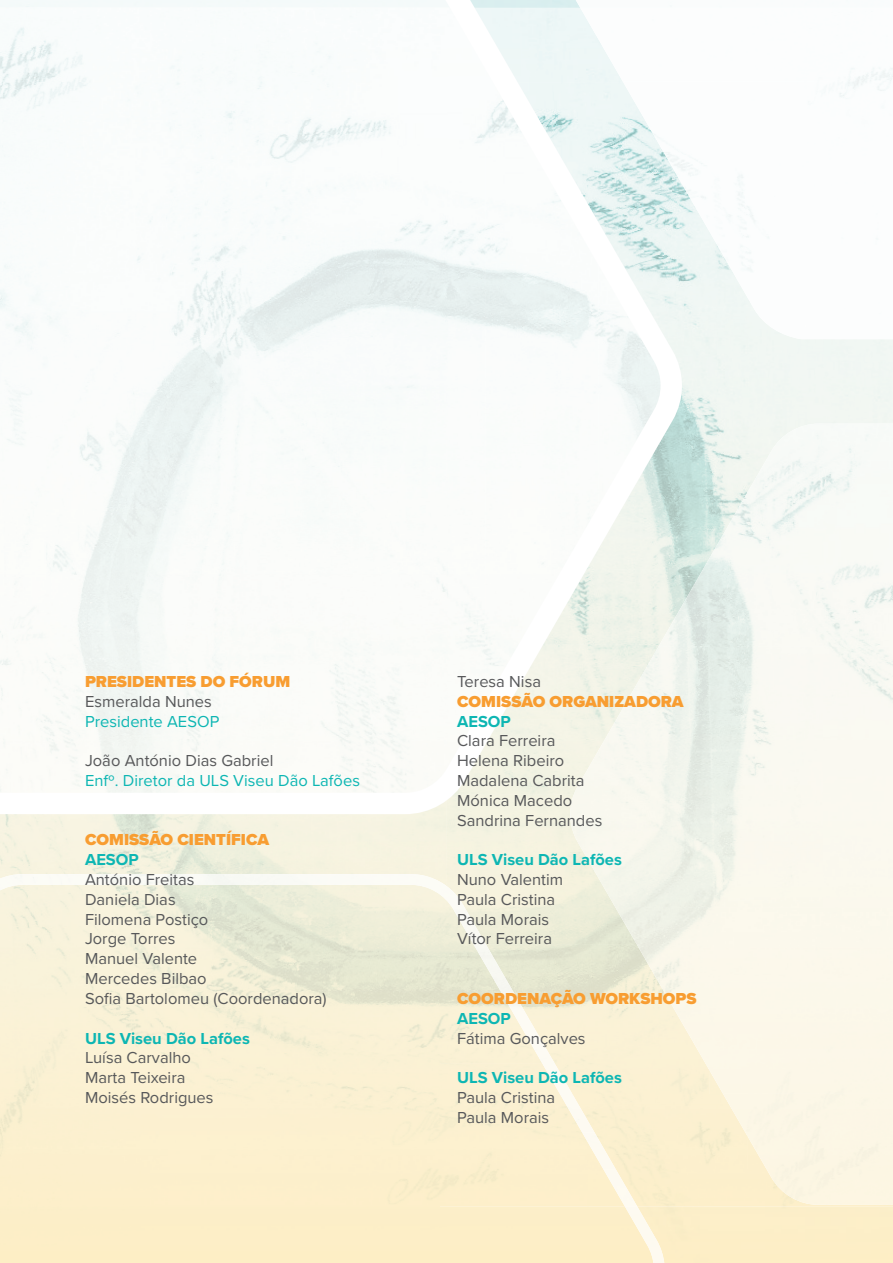
<style>
.page{position:relative;width:893px;height:1263px;background:#fff}
.page>*{position:absolute;margin:0;border:0;box-sizing:border-box;transform-origin:0 0}
.t1{font:16.5px/19.8px "Proxima Nova";color:#57585a}
.t2{font:900 16.5px "Proxima Nova";color:#f89d31}
.t3{font:700 16.5px "Proxima Nova";color:#0db6b3}
.t4{font:16.5px "Proxima Nova";color:#0db6b3}
</style>
<div class="page">
<div style="left:552px;top:1019px;width:128px;height:75px;background:#fbf1d5"></div>
<div style="left:595px;top:1094px;width:152px;height:75px;background:#fbf0cf"></div>
<img style="left:682px;top:495px;width:41px;height:40px">
<img style="left:682px;top:195px;width:47px;height:75px">
<div style="left:637px;top:1169px;width:256px;height:37px;background:#fcefcb"></div>
<img style="left:682px;top:457px;width:84px;height:38px">
<img style="left:682px;top:270px;width:47px;height:37px">
<img style="left:682px;top:307px;width:211px;height:150px">
<img style="left:682px;top:192px;width:4px;height:3px">
<img style="left:747px;top:1168px;width:19px;height:1px">
<div style="left:0;top:1206px;width:625px;height:57px;background:#fdeec7"></div>
<div style="left:439px;top:1064px;width:149px;height:142px;background:#fcf0ce"></div>
<img style="left:588px;top:1142px;width:37px;height:64px">
<img style="left:682px;top:647px;width:211px;height:74px">
<div style="left:658px;top:981px;width:235px;height:38px;background:#fbf8ea"></div>
<img style="left:682px;top:610px;width:211px;height:37px">
<img style="left:682px;top:535px;width:211px;height:75px">
<img style="left:723px;top:1093px;width:170px;height:75px">
<img style="left:723px;top:460px;width:170px;height:75px">
<img style="left:766px;top:1167px;width:127px;height:38px">
<img style="left:766px;top:424px;width:127px;height:37px">
<img style="left:625px;top:1206px;width:39px;height:57px">
<img style="left:454px;top:911px;width:55px;height:74px">
<img style="left:497px;top:984px;width:55px;height:75px">
<img style="left:539px;top:1058px;width:56px;height:75px">
<img style="left:582px;top:1132px;width:34px;height:38px">
<img style="left:603px;top:1169px;width:34px;height:37px">
<img style="left:682px;top:155px;width:200px;height:37px">
<img style="left:686px;top:192px;width:195px;height:74px">
<img style="left:729px;top:265px;width:164px;height:74px">
<svg style="left:0;top:0;width:682px;height:814px"></svg>
<p class="t2" style="left:85px;top:669px;width:207px">PRESIDENTES DO FÓRUM</p>
<p class="t1" style="left:85px;top:691px;width:128px">Esmeralda Nunes</p>
<p class="t4" style="left:85px;top:709px;width:136px">Presidente AESOP</p>
<p class="t1" style="left:85px;top:750px;width:190px">João António Dias Gabriel</p>
<p class="t4" style="left:85px;top:768px;width:276px">Enfº. Diretor da ULS Viseu Dão Lafões</p>
<p class="t2" style="left:85px;top:828px;width:186px">COMISSÃO CIENTÍFICA</p>
<p class="t3" style="left:85px;top:847px;width:55px">AESOP</p>
<p class="t1" style="left:85px;top:869px;width:243px">António Freitas<br>Daniela Dias<br>Filomena Postiço<br>Jorge Torres<br>Manuel Valente<br>Mercedes Bilbao<br>Sofia Bartolomeu (Coordenadora)</p>
<p class="t3" style="left:85px;top:1026px;width:166px">ULS Viseu Dão Lafões</p>
<p class="t1" style="left:85px;top:1047px;width:130px">Luísa Carvalho<br>Marta Teixeira<br>Moisés Rodrigues</p>
<p class="t1" style="left:457px;top:671px;width:85px">Teresa Nisa</p>
<p class="t2" style="left:457px;top:689px;width:228px">COMISSÃO ORGANIZADORA</p>
<p class="t3" style="left:457px;top:709px;width:55px">AESOP</p>
<p class="t1" style="left:457px;top:730px;width:147px">Clara Ferreira<br>Helena Ribeiro<br>Madalena Cabrita<br>Mónica Macedo<br>Sandrina Fernandes</p>
<p class="t3" style="left:457px;top:847px;width:166px">ULS Viseu Dão Lafões</p>
<p class="t1" style="left:457px;top:869px;width:108px">Nuno Valentim<br>Paula Cristina<br>Paula Morais<br>Vítor Ferreira</p>
<p class="t2" style="left:457px;top:986px;width:241px">COORDENAÇÃO WORKSHOPS</p>
<p class="t3" style="left:457px;top:1006px;width:55px">AESOP</p>
<p class="t1" style="left:457px;top:1027px;width:130px">Fátima Gonçalves</p>
<p class="t3" style="left:457px;top:1065px;width:166px">ULS Viseu Dão Lafões</p>
<p class="t1" style="left:457px;top:1087px;width:100px">Paula Cristina<br>Paula Morais</p>
</div>
